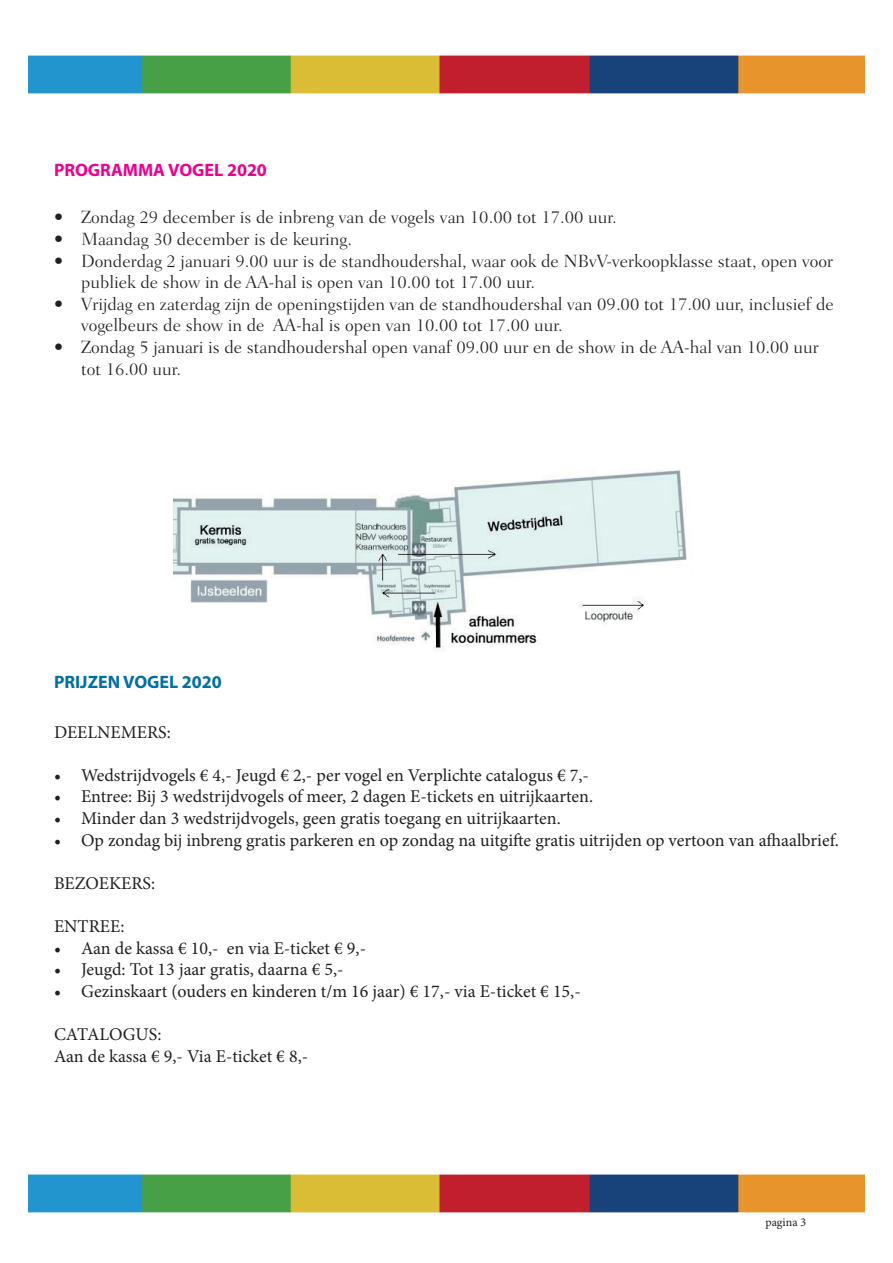
<style>
.page{position:relative;width:893px;height:1263px;background:#fff}
.page>*{position:absolute;margin:0;border:0;box-sizing:border-box;transform-origin:0 0}
.t1{font:18px/21.6px "Minion Pro";color:#231f20}
.t2{font:300 18px/21.6px "Fairfield LT Std";color:#231f20}
.t3{font:700 18px "Myriad Pro";color:#ed028c}
.t4{font:700 18px "Myriad Pro";color:#0070a2}
.t5{font:12px "Minion Pro";color:#231f20}
</style>
<div class="page">
<img style="left:28px;top:55px;width:837px;height:39px">
<img style="left:28px;top:1174px;width:837px;height:39px">
<img style="left:173px;top:469px;width:514px;height:182px">
<p class="t3" style="left:54px;top:159px;width:214px">PROGRAMMA VOGEL 2020</p>
<p class="t2" style="left:54px;top:207px;width:564px">• Zondag 29 december is de inbreng van de vogels van 10.00 tot 17.00 uur.</p>
<p class="t2" style="left:54px;top:228px;width:300px">• Maandag 30 december is de keuring.</p>
<p class="t2" style="left:81px;top:250px;width:754px;text-indent:-27px">• Donderdag 2 januari 9.00 uur is de standhoudershal, waar ook de NBvV-verkoopklasse staat, open voor publiek de show in de AA-hal is open van 10.00 tot 17.00 uur.</p>
<p class="t2" style="left:81px;top:293px;width:754px;text-indent:-27px">• Vrijdag en zaterdag zijn de openingstijden van de standhoudershal van 09.00 tot 17.00 uur, inclusief de vogelbeurs de show in de AA-hal is open van 10.00 tot 17.00 uur.</p>
<p class="t2" style="left:81px;top:336px;width:739px;text-indent:-27px">• Zondag 5 januari is de standhoudershal open vanaf 09.00 uur en de show in de AA-hal van 10.00 uur tot 16.00 uur.</p>
<p class="t4" style="left:54px;top:671px;width:169px">PRIJZEN VOGEL 2020</p>
<p class="t1" style="left:54px;top:721px;width:118px">DEELNEMERS:</p>
<p class="t1" style="left:54px;top:764px;width:536px">• Wedstrijdvogels € 4,- Jeugd € 2,- per vogel en Verplichte catalogus € 7,-</p>
<p class="t1" style="left:54px;top:786px;width:541px">• Entree: Bij 3 wedstrijdvogels of meer, 2 dagen E-tickets en uitrijkaarten.</p>
<p class="t1" style="left:54px;top:807px;width:508px">• Minder dan 3 wedstrijdvogels, geen gratis toegang en uitrijkaarten.</p>
<p class="t1" style="left:54px;top:829px;width:786px">• Op zondag bij inbreng gratis parkeren en op zondag na uitgifte gratis uitrijden op vertoon van afhaalbrief.</p>
<p class="t1" style="left:54px;top:872px;width:103px">BEZOEKERS:</p>
<p class="t1" style="left:54px;top:915px;width:72px">ENTREE:</p>
<p class="t1" style="left:54px;top:937px;width:314px">• Aan de kassa € 10,- en via E-ticket € 9,-</p>
<p class="t1" style="left:54px;top:959px;width:291px">• Jeugd: Tot 13 jaar gratis, daarna € 5,-</p>
<p class="t1" style="left:54px;top:980px;width:528px">• Gezinskaart (ouders en kinderen t/m 16 jaar) € 17,- via E-ticket € 15,-</p>
<p class="t1" style="left:54px;top:1023px;width:256px">CATALOGUS:<br>Aan de kassa € 9,- Via E-ticket € 8,-</p>
<p class="t5" style="left:765px;top:1214px;width:42px">pagina 3</p>
</div>
